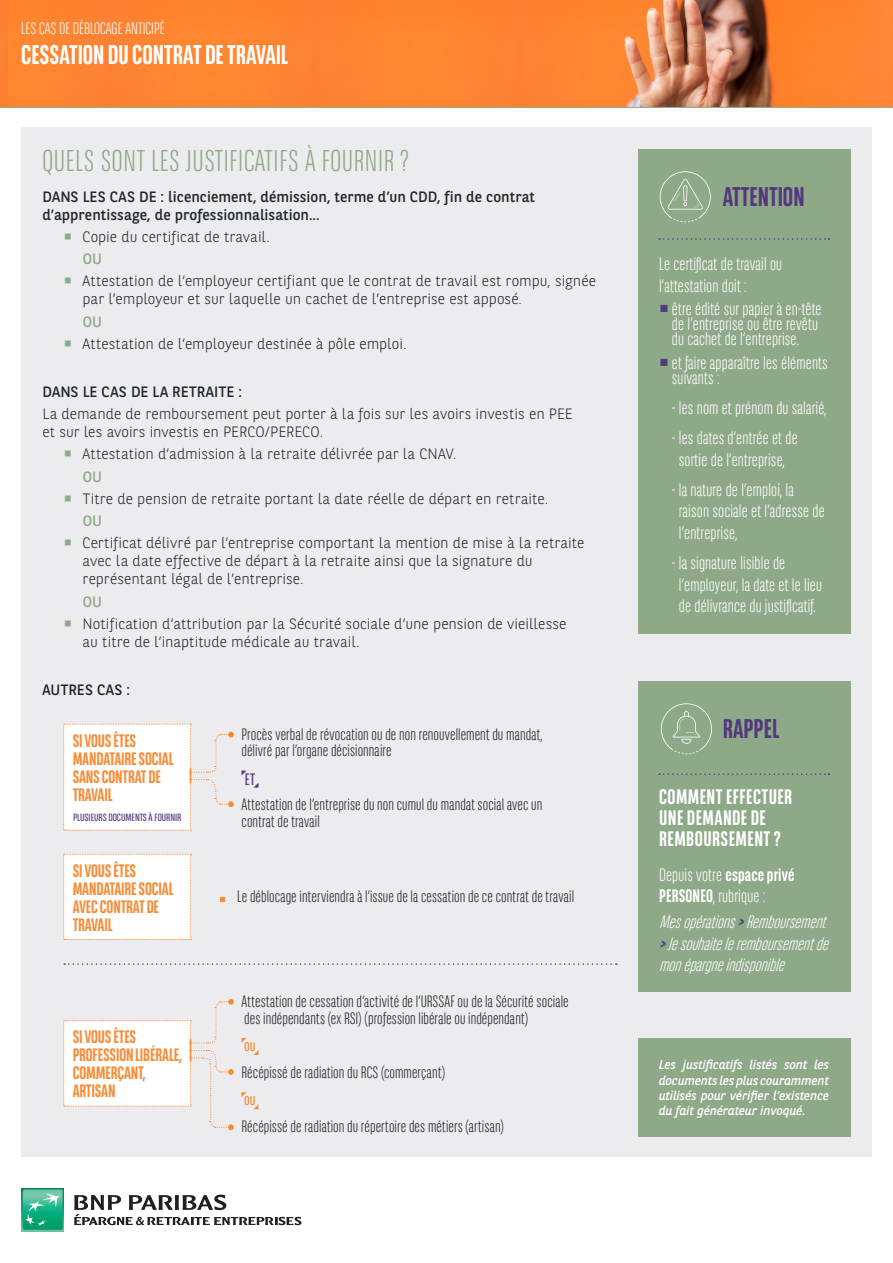
<style>
.page{position:relative;width:893px;height:1263px;background:#fff}
.page>*{position:absolute;margin:0;border:0;box-sizing:border-box;transform-origin:0 0}
.TITRES{font:300 30px "BNPP Sans Condensed";letter-spacing:.02em;color:#8ea987}
.TITRE_DE_LA_FICHE_VE{font:700 27px "BNPP Sans Condensed";letter-spacing:-.005em;color:#fff}
.t1{font:700 27px "BNPP Sans Condensed";color:#533880}
.t2{font:700 21px/21px "BNPP Sans Condensed";letter-spacing:.02em;color:#fff}
.t3{font:300 18px/21.6px "BNPP Sans Condensed";letter-spacing:.01em;color:#fff}
.t4{font:700 18px/18px "BNPP Sans Condensed";letter-spacing:-.01em;color:#f68d38}
.t5{font:italic 300 18px/21.6px "BNPP Sans Condensed";color:#fff}
.TEXTES_TABLEAUX{font:300 16.5px/16.5px "BNPP Sans Condensed";letter-spacing:.005em;color:#222727}
.THÈME_VERSO_C70_M60{font:300 16.5px "BNPP Sans Condensed";color:#fff}
.texte_courant{font:16.5px "BNPP Sans Condensed";color:#f68d38}
.texte_courant-2{font:16.5px "BNPP Sans Condensed";color:#533880}
.texte_courant-3{font:300 15px/18px "BNPP Sans";letter-spacing:.005em;color:#222727}
.texte_courant-4{font:15px/18px "BNPP Sans";letter-spacing:.005em;color:#222727}
.texte_courant-5{font:15px "BNPP Sans";color:#8ea987}
.t6{font:italic 12.75px/15.3px "BNPP Sans";color:#fff;text-align:justify;scale:.96 1}
.t7{font:10.5px "BNPP Sans Condensed";color:#533880;scale:1.08 1}
.s1{font-weight:700}
.s2{font-weight:700;color:#533880}
</style>
<div class="page">
<div style="left:21px;top:128px;width:851px;height:1029px;background:#ececee"></div>
<hr style="left:0;top:106px;width:893px;height:2px;background:#8ea987">
<img style="left:521px;top:0;width:372px;height:106px">
<div style="left:8px;top:0;width:513px;height:106px;background:#fe8431"></div>
<img style="left:0;top:0;width:8px;height:106px">
<svg style="left:64px;top:963px;width:553px;height:2px"></svg>
<svg style="left:241px;top:1038px;width:17px;height:17px"></svg>
<svg style="left:241px;top:1092px;width:17px;height:17px"></svg>
<svg style="left:63px;top:999px;width:171px;height:131px"></svg>
<svg style="left:241px;top:770px;width:17px;height:18px"></svg>
<svg style="left:63px;top:724px;width:171px;height:107px"></svg>
<div style="left:63px;top:854px;width:129px;height:86px;background:#fff"></div>
<svg style="left:220px;top:897px;width:5px;height:5px"></svg>
<div style="left:638px;top:149px;width:212px;height:485px;background:#8ea987"></div>
<svg style="left:659px;top:238px;width:170px;height:2px"></svg>
<svg style="left:660px;top:171px;width:51px;height:52px"></svg>
<div style="left:638px;top:681px;width:212px;height:311px;background:#8ea987"></div>
<svg style="left:659px;top:773px;width:170px;height:2px"></svg>
<svg style="left:661px;top:703px;width:51px;height:51px"></svg>
<div style="left:638px;top:1038px;width:212px;height:98px;background:#8ea987"></div>
<svg style="left:21px;top:1189px;width:43px;height:42px"></svg>
<svg style="left:23px;top:1189px;width:40px;height:41px;background:#3ab890"></svg>
<svg style="left:74px;top:1194px;width:227px;height:31px"></svg>
<p class="THÈME_VERSO_C70_M60" style="left:21px;top:18px;width:145px">LES CAS DE DÉBLOCAGE ANTICIPÉ</p>
<p class="TITRE_DE_LA_FICHE_VE" style="left:21px;top:39px;width:269px">CESSATION DU CONTRAT DE TRAVAIL</p>
<p class="TITRES" style="left:43px;top:142px;width:368px">QUELS SONT LES JUSTIFICATIFS À FOURNIR ?</p>
<p class="texte_courant-4" style="left:43px;top:187px;width:494px">DANS LES CAS DE : licenciement, démission, terme d’un CDD, fin de contrat d’apprentissage, de professionnalisation...</p>
<p class="texte_courant-3" style="left:83px;top:227px;width:189px">Copie du certificat de travail.</p>
<p class="texte_courant-5" style="left:83px;top:249px;width:21px">OU</p>
<p class="texte_courant-3" style="left:83px;top:272px;width:515px">Attestation de l’employeur certifiant que le contrat de travail est rompu, signée par l’employeur et sur laquelle un cachet de l’entreprise est apposé.</p>
<p class="texte_courant-5" style="left:83px;top:311px;width:21px">OU</p>
<p class="texte_courant-3" style="left:83px;top:334px;width:325px">Attestation de l’employeur destinée à pôle emploi.</p>
<p class="texte_courant-4" style="left:43px;top:382px;width:201px">DANS LE CAS DE LA RETRAITE :</p>
<p class="texte_courant-3" style="left:43px;top:404px;width:532px">La demande de remboursement peut porter à la fois sur les avoirs investis en PEE et sur les avoirs investis en PERCO/PERECO.</p>
<p class="texte_courant-3" style="left:83px;top:444px;width:375px">Attestation d’admission à la retraite délivrée par la CNAV.</p>
<p class="texte_courant-5" style="left:83px;top:466px;width:21px">OU</p>
<p class="texte_courant-3" style="left:83px;top:489px;width:467px">Titre de pension de retraite portant la date réelle de départ en retraite.</p>
<p class="texte_courant-5" style="left:83px;top:510px;width:21px">OU</p>
<p class="texte_courant-3" style="left:83px;top:533px;width:503px">Certificat délivré par l’entreprise comportant la mention de mise à la retraite avec la date effective de départ à la retraite ainsi que la signature du représentant légal de l’entreprise.</p>
<p class="texte_courant-5" style="left:83px;top:591px;width:21px">OU</p>
<p class="texte_courant-3" style="left:83px;top:614px;width:485px">Notification d’attribution par la Sécurité sociale d’une pension de vieillesse au titre de l’inaptitude médicale au travail.</p>
<p class="texte_courant-4" style="left:43px;top:680px;width:89px">AUTRES CAS :</p>
<p class="t4" style="left:73px;top:731px;width:102px">SI VOUS ÊTES<br>MANDATAIRE SOCIAL<br>SANS CONTRAT DE<br>TRAVAIL</p>
<p class="t7" style="left:73px;top:812px;width:102px">PLUSIEURS DOCUMENTS À FOURNIR</p>
<p class="t4" style="left:73px;top:861px;width:102px">SI VOUS ÊTES<br>MANDATAIRE SOCIAL<br>AVEC CONTRAT DE<br>TRAVAIL</p>
<p class="t4" style="left:73px;top:1028px;width:111px">SI VOUS ÊTES<br>PROFESSION LIBÉRALE,<br>COMMERÇANT,<br>ARTISAN</p>
<p class="TEXTES_TABLEAUX" style="left:241px;top:725px;width:303px">Procès verbal de révocation ou de non renouvellement du mandat, délivré par l’organe décisionnaire</p>
<p class="texte_courant-2" style="left:245px;top:771px;width:12px">ET</p>
<p class="TEXTES_TABLEAUX" style="left:241px;top:796px;width:302px">Attestation de l’entreprise du non cumul du mandat social avec un contrat de travail</p>
<p class="TEXTES_TABLEAUX" style="left:237px;top:888px;width:338px">Le déblocage interviendra à l’issue de la cessation de ce contrat de travail</p>
<p class="TEXTES_TABLEAUX" style="left:241px;top:993px;width:329px">Attestation de cessation d’activité de l’URSSAF ou de la Sécurité sociale des indépendants (ex RSI) (profession libérale ou indépendant)</p>
<p class="texte_courant" style="left:244px;top:1036px;width:13px">ou</p>
<p class="TEXTES_TABLEAUX" style="left:241px;top:1064px;width:205px">Récépissé de radiation du RCS (commerçant)</p>
<p class="texte_courant" style="left:244px;top:1090px;width:13px">ou</p>
<p class="TEXTES_TABLEAUX" style="left:241px;top:1118px;width:264px">Récépissé de radiation du répertoire des métiers (artisan)</p>
<p class="t1" style="left:723px;top:181px;width:83px">ATTENTION</p>
<p class="t3" style="left:659px;top:253px;width:125px">Le certificat de travail ou l’attestation doit :</p>
<p class="t3" style="left:672px;top:301px;width:151px;line-height:15px">être édité sur papier à en-tête de l’entreprise ou être revêtu du cachet de l’entreprise.</p>
<p class="t3" style="left:672px;top:355px;width:157px;line-height:15px">et faire apparaître les éléments suivants :</p>
<p class="t3" style="left:672px;top:397px;width:156px">- les nom et prénom du salarié,</p>
<p class="t3" style="left:672px;top:427px;width:127px;text-align:center">- les dates d’entrée et de sortie de l’entreprise,</p>
<p class="t3" style="left:679px;top:478px;width:148px;text-indent:-7px">- la nature de l’emploi, la raison sociale et l’adresse de l’entreprise,</p>
<p class="t3" style="left:679px;top:552px;width:145px;text-indent:-7px">- la signature lisible de l’employeur, la date et le lieu de délivrance du justificatif.</p>
<p class="t1" style="left:723px;top:713px;width:58px">RAPPEL</p>
<p class="t2" style="left:659px;top:787px;width:135px">COMMENT EFFECTUER<br>UNE DEMANDE DE<br>REMBOURSEMENT ?</p>
<p class="t3" style="left:659px;top:863px;width:137px">Depuis votre <span class="s1">espace privé<br>PERSONEO</span>, rubrique :</p>
<p class="t5" style="left:659px;top:911px;width:176px">Mesopérations<span class="s2">&gt;</span>Remboursement <span class="s2">&gt;</span>Jesouhaiteleremboursementde</p>
<p class="t5" style="left:659px;top:954px;width:132px">monépargneindisponible</p>
<p class="t6" style="left:659px;top:1056px;width:179px">Les justificatifs listés sont les documents les plus couramment utilisés pour vérifier l’existence du fait générateur invoqué.</p>
</div>
